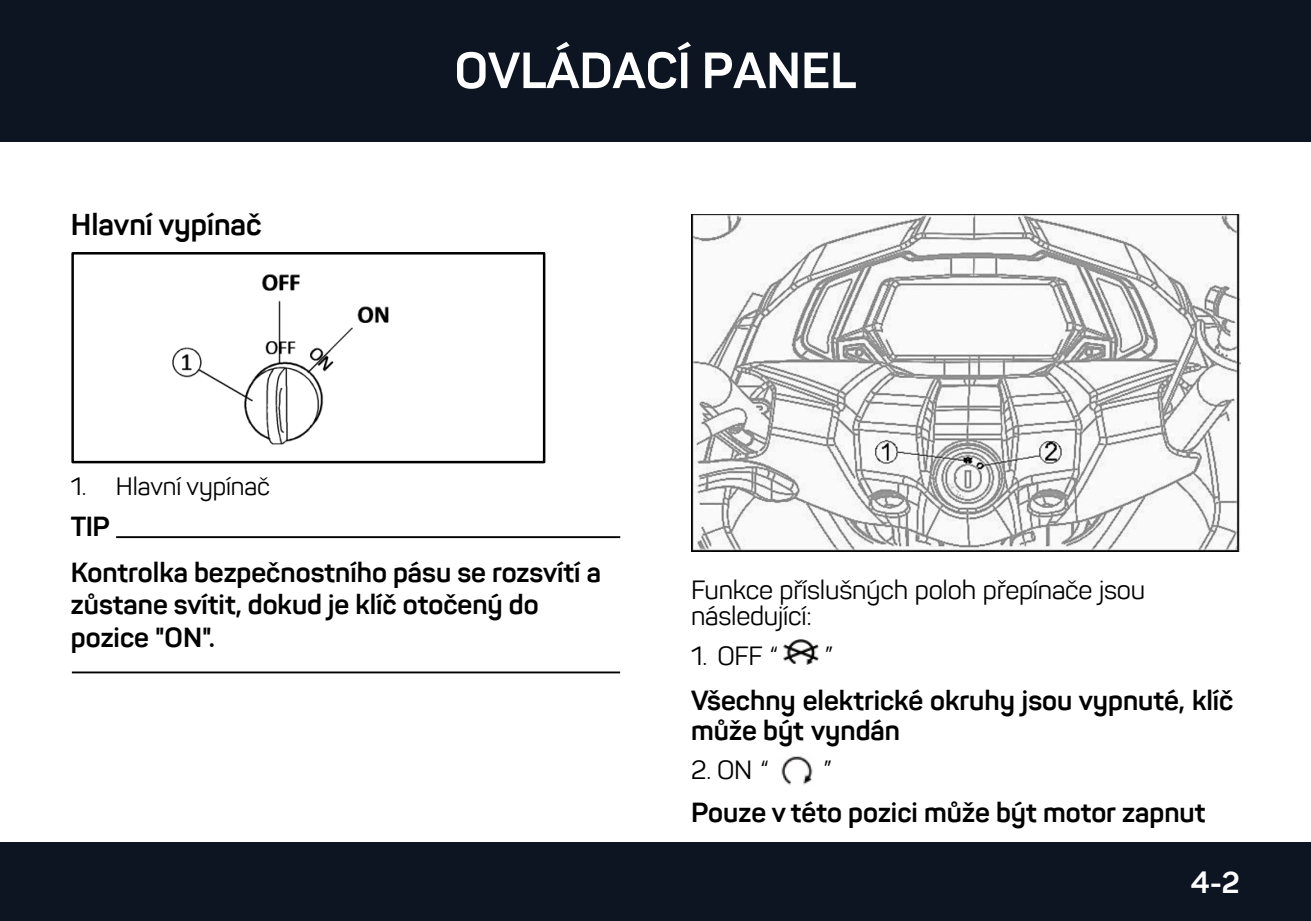
<style>
.page{position:relative;width:1311px;height:921px;background:#fff}
.page>*{position:absolute;margin:0;border:0;box-sizing:border-box;transform-origin:0 0}
.t1{font:700 50px "Sahar";color:#fff}
.t2{font:700 30px "Sahar";color:#000001}
.t3{font:700 30px "Sahar";color:#fff}
.t4{font:700 27.5px/45.5px "Sahar";color:#000001}
.t5{font:26.25px/26.2px "Sahar";letter-spacing:-.01em;color:#000001}
.t6{font:25px "Sahar";letter-spacing:-.005em;color:#000001}
</style>
<div class="page">
<div style="left:0;top:842px;width:1311px;height:79px;background:#0d1523"></div>
<div style="left:0;top:0;width:1311px;height:142px;background:#0d1523"></div>
<img style="left:172px;top:274px;width:217px;height:171px">
<div style="left:71px;top:252px;width:474px;height:211px;border:2px solid #000001"></div>
<img style="left:691px;top:214px;width:549px;height:337px">
<img style="left:783px;top:639px;width:35px;height:26px">
<img style="left:781px;top:756px;width:32px;height:29px">
<hr style="left:72px;top:671px;width:548px;height:2px;background:#000001">
<hr style="left:116px;top:536px;width:504px;height:2px;background:#000001">
<p class="t2" style="left:71px;top:213px;width:192px">Hlavní vypínač</p>
<h1 class="t1" style="left:454px;top:51px;width:403px">OVLÁDACÍ PANEL</h1>
<p class="t6" style="left:71px;top:476px;width:201px">1. Hlavní vypínač</p>
<p class="t4" style="left:71px;top:507px;width:531px">TIP<br>Kontrolka bezpečnostního pásu se rozsvítí a</p>
<p class="t4" style="left:71px;top:591px;width:469px;line-height:32.5px">zůstane svítit, dokud je klíč otočený do pozice "ON".</p>
<p class="t5" style="left:691px;top:579px;width:455px">Funkce příslušných poloh přepínače jsou následující:</p>
<p class="t5" style="left:691px;top:645px;width:89px">1. OFF “</p>
<p class="t5" style="left:824px;top:645px;width:10px">”</p>
<p class="t4" style="left:691px;top:688px;width:544px;line-height:30px">Všechny elektrické okruhy jsou vypnuté, klíč může být vyndán</p>
<p class="t5" style="left:691px;top:759px;width:79px">2. ON “</p>
<p class="t5" style="left:823px;top:759px;width:10px">”</p>
<p class="t4" style="left:691px;top:792px;width:516px">Pouze v této pozici může být motor zapnut</p>
<p class="t3" style="left:1191px;top:870px;width:50px">4-2</p>
</div>
